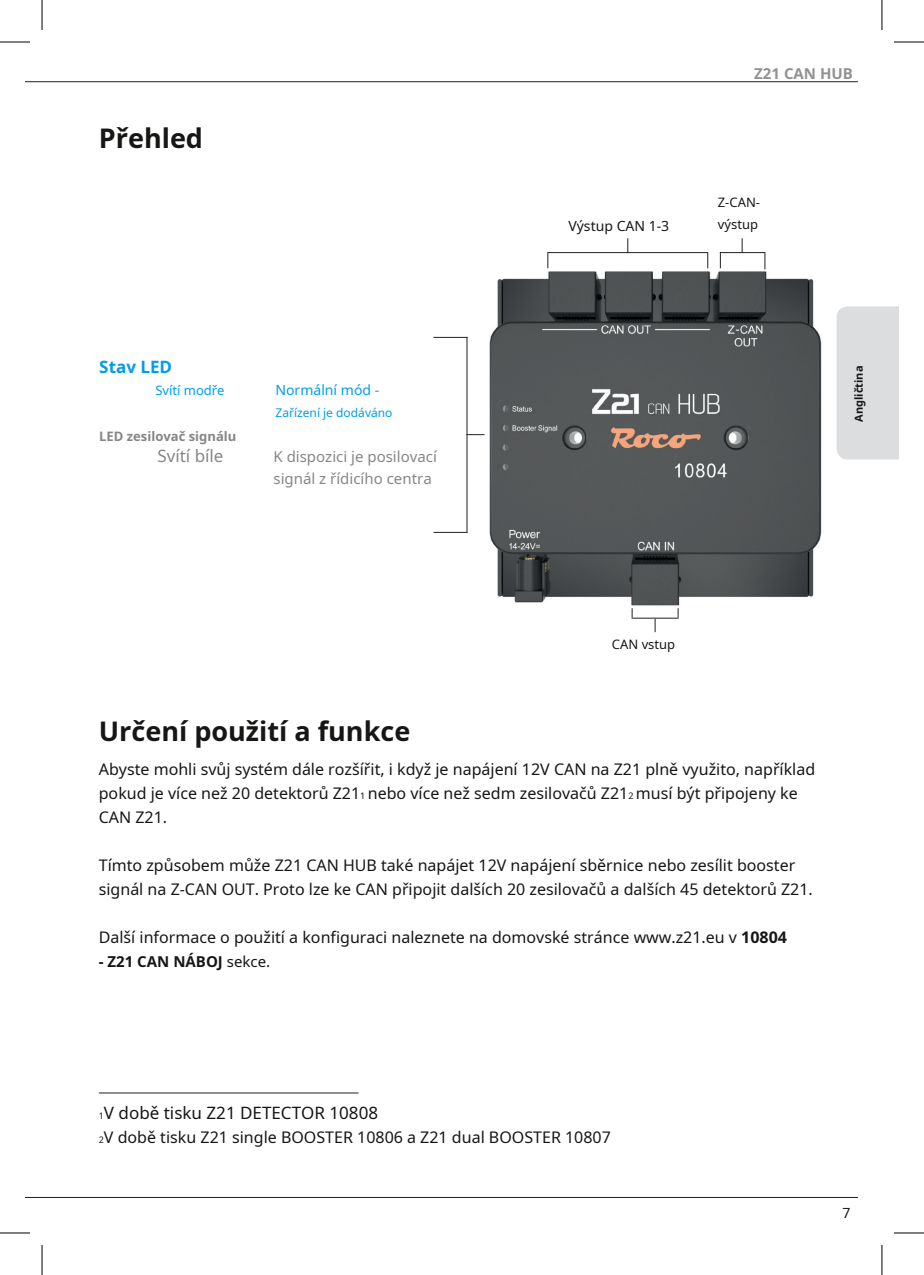
<style>
.page{position:relative;width:924px;height:1275px;background:#fff}
.page>*{position:absolute;margin:0;border:0;box-sizing:border-box;transform-origin:0 0}
.t1{font:700 27px "Noto Sans";color:#171615}
.t2{font:17px "Noto Sans";color:#171615}
.t3{font:17px "Noto Sans";color:#868685}
.t4{font:700 17px "Noto Sans";color:#009de8}
.t5{font:16px/24px "Noto Sans";color:#171615}
.t6{font:15px/21.6px "Noto Sans";color:#868685}
.t7{font:700 15px "Noto Sans";color:#171615}
.t8{font:700 15px "Noto Sans";color:#919190}
.t9{font:14px "Noto Sans";color:#171615}
.t10{font:14px "Noto Sans";color:#009de8}
.t11{font:13px "Noto Sans";color:#171615}
.t12{font:700 13px "Noto Sans";color:#868685}
.t13{font:13px "Noto Sans";color:#009de8}
.t14{font:12px "Noto Sans";color:#009de8}
.t15{font:700 11px "Noto Sans";color:#171615}
.s1{font-size:9px}
.s2{font-weight:700}
.s3{font-weight:400}
</style>
<div class="page">
<hr style="left:25px;top:81px;width:832px;height:1px;background:#231f20">
<div style="left:836px;top:306px;width:62px;height:153px;background:#dcdddf"></div>
<hr style="left:25px;top:1197px;width:832px;height:1px;background:#231f20">
<hr style="left:466px;top:337px;width:1px;height:195px;background:#231f20">
<svg style="left:654px;top:618px;width:1px;height:14px"></svg>
<img style="left:483px;top:249px;width:339px;height:357px">
<hr style="left:631px;top:617px;width:47px;height:1px;background:#231f20">
<hr style="left:547px;top:252px;width:160px;height:1px;background:#231f20">
<hr style="left:719px;top:252px;width:46px;height:1px;background:#231f20">
<hr style="left:433px;top:532px;width:34px;height:1px;background:#231f20">
<hr style="left:433px;top:337px;width:34px;height:1px;background:#231f20">
<svg style="left:547px;top:252px;width:1px;height:16px"></svg>
<svg style="left:707px;top:252px;width:1px;height:16px"></svg>
<svg style="left:764px;top:253px;width:1px;height:16px"></svg>
<svg style="left:719px;top:252px;width:1px;height:16px"></svg>
<svg style="left:627px;top:238px;width:1px;height:14px"></svg>
<svg style="left:741px;top:238px;width:1px;height:15px"></svg>
<svg style="left:466px;top:434px;width:18px;height:1px"></svg>
<hr style="left:99px;top:1092px;width:259px;height:1px;background:#231f20">
<hr style="left:0;top:42px;width:30px;height:1px;background:#000">
<hr style="left:893px;top:42px;width:30px;height:1px;background:#000">
<hr style="left:0;top:1232px;width:30px;height:1px;background:#000">
<hr style="left:893px;top:1232px;width:30px;height:1px;background:#000">
<hr style="left:42px;top:0;width:1px;height:30px;background:#000">
<hr style="left:42px;top:1245px;width:1px;height:30px;background:#000">
<hr style="left:881px;top:0;width:1px;height:30px;background:#000">
<hr style="left:881px;top:1245px;width:1px;height:30px;background:#000">
<h1 class="t1" style="left:99px;top:119px;width:106px">Přehled</h1>
<p class="t4" style="left:99px;top:355px;width:74px">Stav LED</p>
<p class="t13" style="left:155px;top:381px;width:71px">Svítí modře</p>
<p class="t10" style="left:275px;top:380px;width:105px">Normální mód -</p>
<p class="t14" style="left:275px;top:404px;width:118px">Zařízení je dodáváno</p>
<p class="t12" style="left:99px;top:427px;width:138px">LED zesilovač signálu</p>
<p class="t3" style="left:157px;top:444px;width:68px">Svítí bíle</p>
<p class="t6" style="left:273px;top:446px;width:165px">K dispozici je posilovací signál z řídicího centra</p>
<p class="t8" style="left:754px;top:63px;width:100px">Z21 CAN HUB</p>
<p class="t11" style="left:717px;top:193px;width:44px">Z-CAN-</p>
<p class="t9" style="left:568px;top:216px;width:102px">Výstup CAN 1-3</p>
<p class="t11" style="left:717px;top:215px;width:42px">výstup</p>
<p class="t11" style="left:611px;top:635px;width:65px">CAN vstup</p>
<p class="t15" style="left:850px;top:422px;width:58px;rotate:-90deg">Angličtina</p>
<h1 class="t1" style="left:99px;top:711px;width:313px">Určení použití a funkce</h1>
<p class="t5" style="left:99px;top:757px;width:717px">Abyste mohli svůj systém dále rozšířit, i když je napájení 12V CAN na Z21 plně využito, například pokud je více než 20 detektorů Z21<span class="s1">1</span> nebo více než sedm zesilovačů Z21<span class="s1">2</span> musí být připojeny ke<br>CAN Z21.</p>
<p class="t5" style="left:99px;top:853px;width:715px">Tímto způsobem může Z21 CAN HUB také napájet 12V napájení sběrnice nebo zesílit booster signál na Z-CAN OUT. Proto lze ke CAN připojit dalších 20 zesilovačů a dalších 45 detektorů Z21.</p>
<p class="t5" style="left:99px;top:925px;width:689px">Další informace o použití a konfiguraci naleznete na domovské stránce www.z21.eu v <span class="s2">10804</span></p>
<p class="t7" style="left:99px;top:951px;width:173px">- Z21 CAN NÁBOJ <span class="s3">sekce.</span></p>
<p class="t2" style="left:99px;top:1100px;width:281px"><span class="s1">1</span>V době tisku Z21 DETECTOR 10808</p>
<p class="t5" style="left:99px;top:1124px;width:513px"><span class="s1">2</span>V době tisku Z21 single BOOSTER 10806 a Z21 dual BOOSTER 10807</p>
<p class="t9" style="left:842px;top:1203px;width:10px">7</p>
</div>
